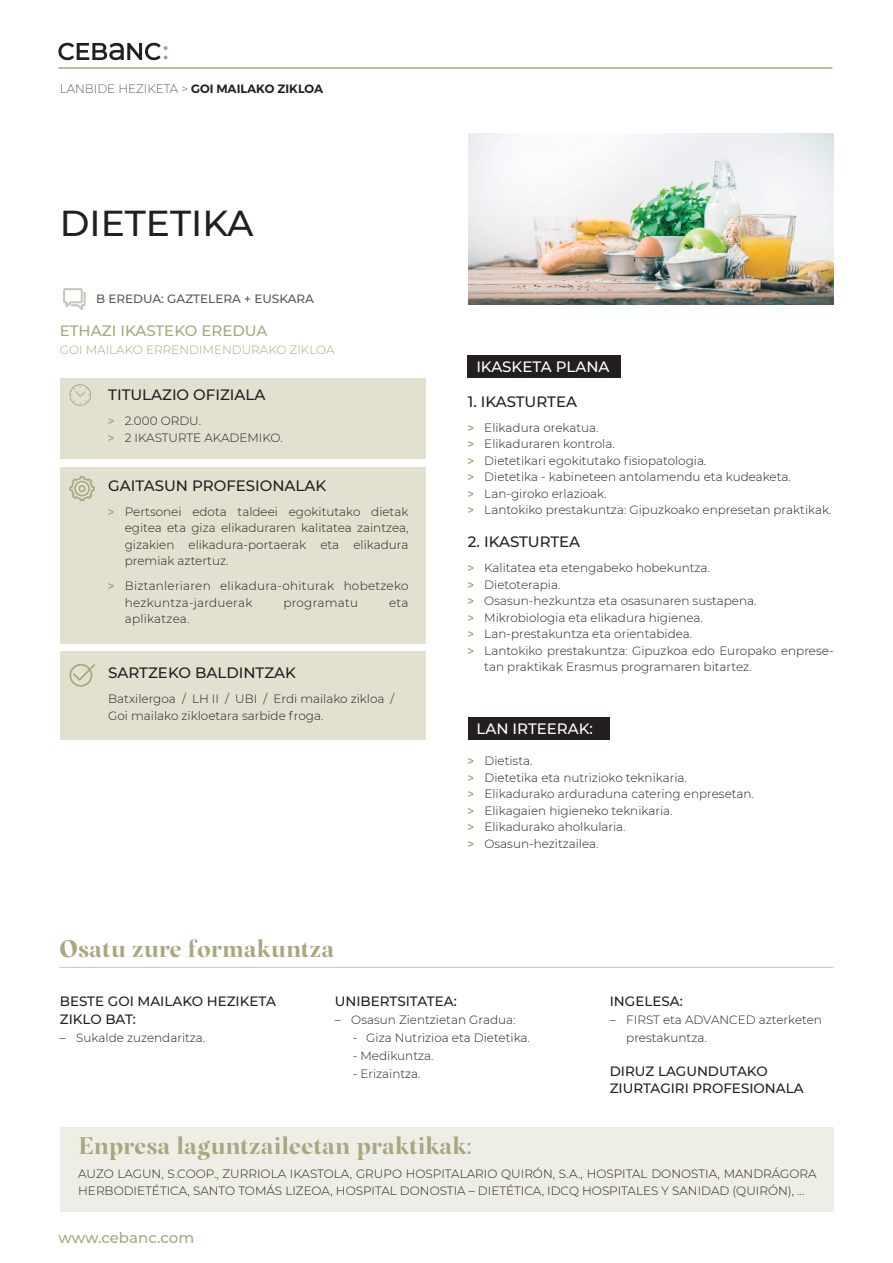
<style>
.page{position:relative;width:893px;height:1263px;background:#fff}
.page>*{position:absolute;margin:0;border:0;box-sizing:border-box;transform-origin:0 0}
.t1{font:500 36px "Montserrat";color:#231f20}
.t2{font:700 24px "Margaret";letter-spacing:-.01em;color:#a9a77d}
.t3{font:500 15px "Montserrat";color:#231f20}
.t4{font:500 15px "Montserrat";color:#a9a77d}
.t5{font:500 15px "Montserrat";color:#fff}
.t6{font:500 13.5px/18px "Montserrat";color:#231f20}
.t7{font:300 12px/16.5px "Montserrat";color:#231f20}
.t8{font:300 12px/16.5px "Montserrat";letter-spacing:.02em;color:#231f20}
.t9{font:300 12px "Montserrat";color:#a9a77d}
.t10{font:200 12px "Montserrat";color:#231f20}
.t11{font:500 12px "Montserrat";color:#57585a}
.s1{font-weight:600}
.s2{font-weight:600;color:#a9a77d}
</style>
<div class="page">
<hr style="left:58px;top:67px;width:774px;height:2px;background:#a9a77d">
<svg style="left:58px;top:43px;width:109px;height:17px"></svg>
<div style="left:60px;top:378px;width:365px;height:80px;background:#e2e1d0"></div>
<div style="left:60px;top:467px;width:365px;height:176px;background:#e2e1d0"></div>
<div style="left:60px;top:651px;width:365px;height:89px;background:#e2e1d0"></div>
<img style="left:468px;top:133px;width:366px;height:171px">
<div style="left:468px;top:355px;width:153px;height:23px;background:#231f20"></div>
<div style="left:468px;top:717px;width:142px;height:23px;background:#231f20"></div>
<svg style="left:69px;top:384px;width:22px;height:22px"></svg>
<svg style="left:69px;top:664px;width:26px;height:23px"></svg>
<svg style="left:69px;top:476px;width:26px;height:25px"></svg>
<svg style="left:63px;top:288px;width:23px;height:22px"></svg>
<div style="left:60px;top:1127px;width:774px;height:84px;background:#efeee6"></div>
<hr style="left:59px;top:967px;width:775px;height:1px;background:#d0ceb5">
<p class="t10" style="left:60px;top:81px;width:265px">LANBIDE HEZIKETA &gt; <span class="s1">GOI MAILAKO ZIKLOA</span></p>
<h1 class="t1" style="left:60px;top:198px;width:195px">DIETETIKA</h1>
<p class="t11" style="left:96px;top:290px;width:219px">B EREDUA: GAZTELERA + EUSKARA</p>
<p class="t4" style="left:60px;top:320px;width:209px">ETHAZI IKASTEKO EREDUA</p>
<p class="t9" style="left:60px;top:341px;width:276px">GOI MAILAKO ERRENDIMENDURAKO ZIKLOA</p>
<p class="t3" style="left:108px;top:384px;width:159px">TITULAZIO OFIZIALA</p>
<p class="t7" style="left:108px;top:412px;width:176px"><span class="s2">&gt;</span> 2.000 ORDU.<br><span class="s2">&gt;</span> 2 IKASTURTE AKADEMIKO.</p>
<p class="t3" style="left:108px;top:475px;width:220px">GAITASUN PROFESIONALAK</p>
<p class="t7" style="left:125px;top:503px;width:285px;text-align:justify;text-indent:-16px"><span class="s2">&gt;</span> Pertsonei edota taldeei egokitutako dietak egitea eta giza elikaduraren kalitatea zaintzea, gizakien elikadura-portaerak eta elikadura premiak aztertuz.</p>
<p class="t8" style="left:125px;top:577px;width:285px;text-indent:-16px"><span class="s2">&gt;</span> Biztanleriaren elikadura-ohiturak hobetzeko hezkuntza-jarduerak</p>
<p class="t8" style="left:283px;top:594px;width:76px">programatu</p>
<p class="t7" style="left:389px;top:594px;width:21px">eta</p>
<p class="t8" style="left:125px;top:610px;width:66px">aplikatzea.</p>
<p class="t3" style="left:108px;top:662px;width:189px">SARTZEKO BALDINTZAK</p>
<p class="t7" style="left:108px;top:690px;width:288px">Batxilergoa / LH II / UBI / Erdi mailako zikloa /<br>Goi mailako zikloetara sarbide froga.</p>
<h2 class="t2" style="left:59px;top:934px;width:277px">Osatu zure formakuntza</h2>
<p class="t5" style="left:476px;top:356px;width:135px">IKASKETA PLANA</p>
<p class="t3" style="left:468px;top:391px;width:111px">1. IKASTURTEA</p>
<p class="t7" style="left:468px;top:419px;width:365px"><span class="s2">&gt;</span> Elikadura orekatua.<br><span class="s2">&gt;</span> Elikaduraren kontrola.<br><span class="s2">&gt;</span> Dietetikari egokitutako fisiopatologia.<br><span class="s2">&gt;</span> Dietetika - kabineteen antolamendu eta kudeaketa.<br><span class="s2">&gt;</span> Lan-giroko erlazioak.<br><span class="s2">&gt;</span> Lantokiko prestakuntza: Gipuzkoako enpresetan praktikak.</p>
<p class="t3" style="left:468px;top:531px;width:114px">2. IKASTURTEA</p>
<p class="t7" style="left:468px;top:559px;width:244px"><span class="s2">&gt;</span> Kalitatea eta etengabeko hobekuntza.</p>
<p class="t7" style="left:468px;top:576px;width:94px"><span class="s2">&gt;</span> Dietoterapia.</p>
<p class="t7" style="left:468px;top:592px;width:290px"><span class="s2">&gt;</span> Osasun-hezkuntza eta osasunaren sustapena.</p>
<p class="t7" style="left:468px;top:609px;width:237px"><span class="s2">&gt;</span> Mikrobiologia eta elikadura higienea.</p>
<p class="t7" style="left:468px;top:625px;width:226px"><span class="s2">&gt;</span> Lan-prestakuntza eta orientabidea.</p>
<p class="t7" style="left:468px;top:642px;width:367px"><span class="s2">&gt;</span> Lantokiko prestakuntza: Gipuzkoa edo Europako enprese-</p>
<p class="t7" style="left:484px;top:658px;width:269px">tan praktikak Erasmus programaren bitartez.</p>
<p class="t5" style="left:476px;top:718px;width:118px">LAN IRTEERAK:</p>
<p class="t7" style="left:468px;top:752px;width:288px"><span class="s2">&gt;</span> Dietista.<br><span class="s2">&gt;</span> Dietetika eta nutrizioko teknikaria.<br><span class="s2">&gt;</span> Elikadurako arduraduna catering enpresetan. <span class="s2">&gt;</span> Elikagaien higieneko teknikaria.<br><span class="s2">&gt;</span> Elikadurako aholkularia.<br><span class="s2">&gt;</span> Osasun-hezitzailea.</p>
<p class="t6" style="left:60px;top:991px;width:218px">BESTE GOI MAILAKO HEZIKETA<br>ZIKLO BAT:</p>
<p class="t7" style="left:60px;top:1029px;width:147px">– Sukalde zuzendaritza.</p>
<p class="t6" style="left:335px;top:991px;width:124px">UNIBERTSITATEA:</p>
<p class="t7" style="left:335px;top:1011px;width:182px">– Osasun Zientzietan Gradua:</p>
<p class="t7" style="left:353px;top:1029px;width:179px">- Giza Nutrizioa eta Dietetika.</p>
<p class="t7" style="left:353px;top:1047px;width:82px">- Medikuntza.</p>
<p class="t7" style="left:353px;top:1065px;width:69px">- Erizaintza.</p>
<p class="t6" style="left:610px;top:991px;width:75px">INGELESA:</p>
<p class="t7" style="left:626px;top:1010px;width:197px;line-height:18px;text-indent:-16px">– FIRST eta ADVANCED azterketen prestakuntza.</p>
<p class="t6" style="left:610px;top:1063px;width:195px;line-height:16.5px">DIRUZ LAGUNDUTAKO<br>ZIURTAGIRI PROFESIONALA</p>
<h2 class="t2" style="left:78px;top:1131px;width:395px">Enpresa laguntzaileetan praktikak:</h2>
<p class="t7" style="left:78px;top:1165px;width:740px">AUZO LAGUN, S.COOP., ZURRIOLA IKASTOLA, GRUPO HOSPITALARIO QUIRÓN, S.A., HOSPITAL DONOSTIA, MANDRÁGORA<br>HERBODIETÉTICA, SANTO TOMÁS LIZEOA, HOSPITAL DONOSTIA – DIETÉTICA, IDCQ HOSPITALES Y SANIDAD (QUIRÓN), ...</p>
<p class="t4" style="left:58px;top:1227px;width:137px">www.cebanc.com</p>
</div>
